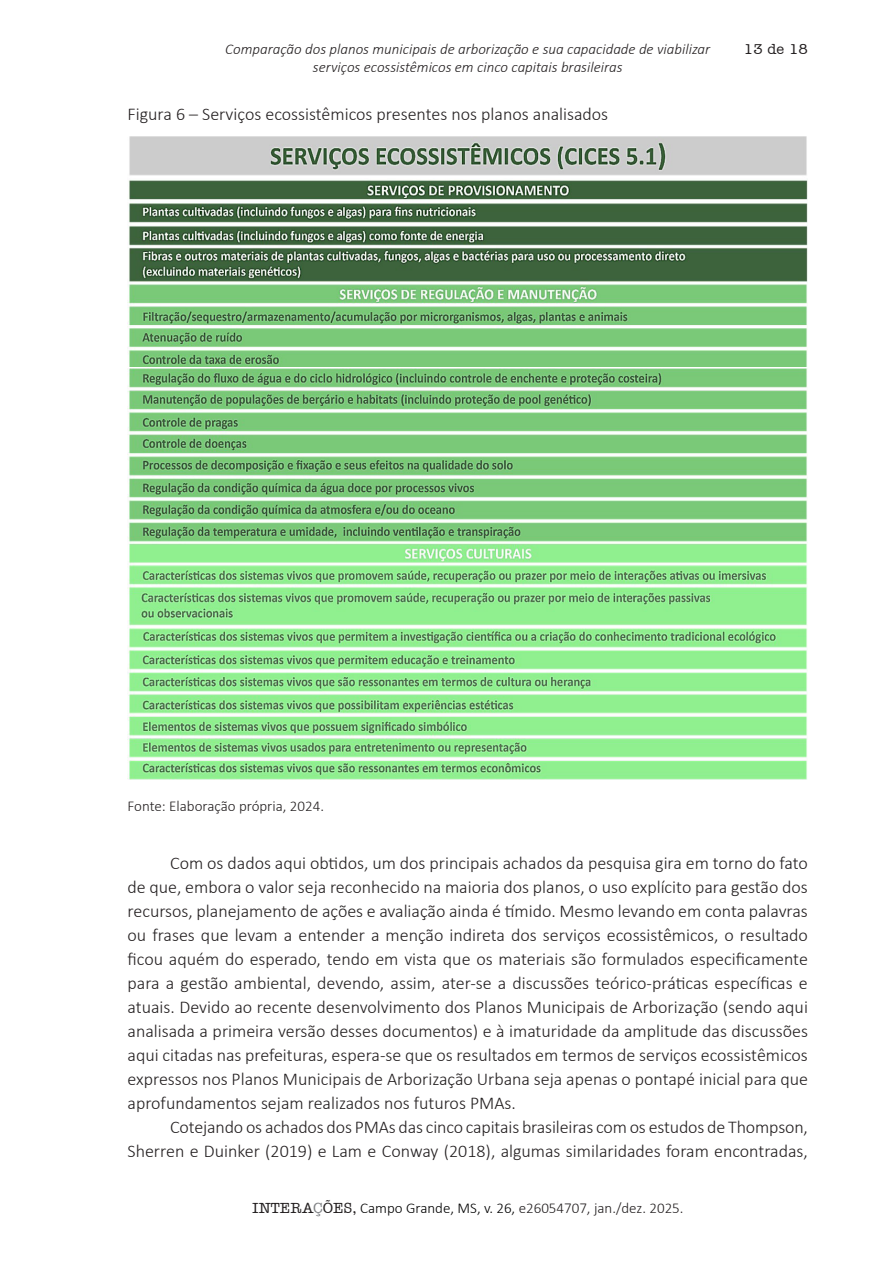
<style>
.page{position:relative;width:893px;height:1263px;background:#fff}
.page>*{position:absolute;margin:0;border:0;box-sizing:border-box;transform-origin:0 0}
.Corpo_do_texto{font:300 18px/24px "Calibri";color:#231f20;text-align:justify}
.Tabela_figura{font:300 18px "Calibri";color:#231f20}
.t1{font:italic 300 15px "Calibri";color:#231f20}
.Legenda{font:300 15px "Calibri";color:#231f20}
.t2{font:500 15px "Amer Typewriter IT Cby BT";color:#231f20}
.s1{font-family:"Amer Typewriter IT Cby BT";font-weight:500}
.s2{font-family:"Amer Typewriter IT Cby BT";font-weight:500;color:#808285}
.s3{color:#000}
</style>
<div class="page">
<img style="left:128px;top:136px;width:680px;height:231px">
<img style="left:128px;top:369px;width:679px;height:411px">
<p class="t1" style="left:225px;top:40px;width:486px">Comparação dos planos municipais de arborização e sua capacidade de viabilizar</p>
<p class="t2" style="left:798px;top:40px;width:11px">3</p>
<p class="t1" style="left:313px;top:58px;width:311px">serviços ecossistêmicos em cinco capitais brasileiras</p>
<p class="t2" style="left:744px;top:40px;width:66px">13 de 18</p>
<p class="Tabela_figura" style="left:128px;top:103px;width:482px">Figura 6 – Serviços ecossistêmicos presentes nos planos analisados</p>
<p class="Legenda" style="left:128px;top:796px;width:198px">Fonte: Elaboração própria, 2024.</p>
<p class="Corpo_do_texto" style="left:128px;top:850px;width:682px;text-indent:43px">Com os dados aqui obtidos, um dos principais achados da pesquisa gira em torno do fato de que, embora o valor seja reconhecido na maioria dos planos, o uso explícito para gestão dos recursos, planejamento de ações e avaliação ainda é tímido. Mesmo levando em conta palavras ou frases que levam a entender a menção indireta dos serviços ecossistêmicos, o resultado ficou aquém do esperado, tendo em vista que os materiais são formulados especificamente para a gestão ambiental, devendo, assim, ater-se a discussões teórico-práticas específicas e atuais. Devido ao recente desenvolvimento dos Planos Municipais de Arborização (sendo aqui analisada a primeira versão desses documentos) e à imaturidade da amplitude das discussões aqui citadas nas prefeituras, espera-se que os resultados em termos de serviços ecossistêmicos expressos nos Planos Municipais de Arborização Urbana seja apenas o pontapé inicial para que aprofundamentos sejam realizados nos futuros PMAs.</p>
<p class="Corpo_do_texto" style="left:128px;top:1114px;width:682px;text-align:right">Cotejando os achados dos PMAs das cinco capitais brasileiras com os estudos de Thompson,<br>Sherren e Duinker (2019) e Lam e Conway (2018), algumas similaridades foram encontradas,</p>
<p class="Legenda" style="left:252px;top:1198px;width:433px"><span class="s1">INTERA</span><span class="s2">Ç</span><span class="s1">ÕES,</span> <span class="s3">Campo Grande, MS, v. 26,</span> e26054707, jan./dez. 2025.</p>
</div>
